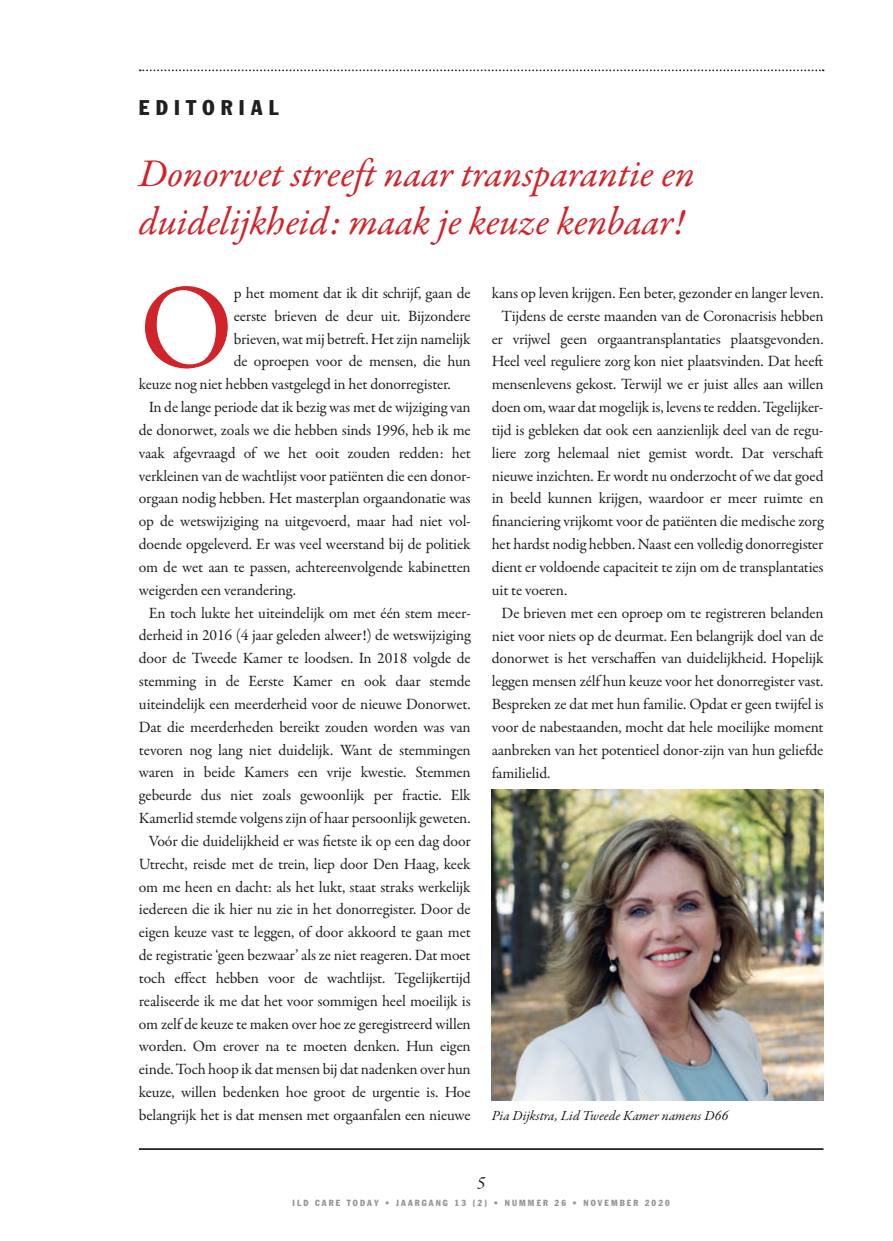
<style>
.page{position:relative;width:893px;height:1241px;background:#fff}
.page>*{position:absolute;margin:0;border:0;box-sizing:border-box;transform-origin:0 0}
.t1{font:121.45px "Garamond Premr Pro";color:#d1232a}
.t2{font:italic 39.38px/47.2px "Garamond Premr Pro";color:#d1232a}
.t3{font:condensed 21px "Franklin Gothic LT";letter-spacing:.3em;color:#231f20}
.t4{font:italic 17.5px "Garamond Premr Pro";color:#231f20}
.t5{font:15.75px "Garamond Premr Pro";letter-spacing:-.01em;color:#231f20}
.t6{font:italic 14px "Garamond Premr Pro";color:#231f20}
.t7{font:condensed 8.75px "Franklin Gothic LT";letter-spacing:.24em;color:#939598}
</style>
<div class="page">
<svg style="left:140px;top:69px;width:684px;height:2px"></svg>
<hr style="left:139px;top:1147px;width:684px;height:2px;background:#231f20">
<img style="left:491px;top:789px;width:332px;height:311px">
<h3 class="t3" style="left:139px;top:95px;width:141px">EDITORIAL</h3>
<h2 class="t2" style="left:139px;top:152px;width:558px">Donorwet streeft naar transparantie en duidelijkheid: maak je keuze kenbaar!</h2>
<h1 class="t1" style="left:139px;top:255px;width:96px">O</h1>
<p class="t5" style="left:234px;top:283px;width:238px">p het moment dat ik dit schrijf, gaan de</p>
<p class="t5" style="left:234px;top:306px;width:239px">eerste brieven de deur uit. Bijzondere</p>
<p class="t5" style="left:234px;top:329px;width:238px">brieven, wat mij betreft. Het zijn namelijk</p>
<p class="t5" style="left:234px;top:352px;width:238px">de oproepen voor de mensen, die hun</p>
<p class="t5" style="left:139px;top:374px;width:313px">keuze nog niet hebben vastgelegd in het donorregister.</p>
<p class="t5" style="left:149px;top:397px;width:323px">In de lange periode dat ik bezig was met de wijziging van</p>
<p class="t5" style="left:139px;top:420px;width:333px">de donorwet, zoals we die hebben sinds 1996, heb ik me</p>
<p class="t5" style="left:139px;top:443px;width:333px">vaak afgevraagd of we het ooit zouden redden: het</p>
<p class="t5" style="left:139px;top:466px;width:333px">verkleinen van de wachtlijst voor patiënten die een donor-</p>
<p class="t5" style="left:139px;top:489px;width:333px">orgaan nodig hebben. Het masterplan orgaandonatie was</p>
<p class="t5" style="left:139px;top:511px;width:333px">op de wetswijziging na uitgevoerd, maar had niet vol-</p>
<p class="t5" style="left:139px;top:534px;width:333px">doende opgeleverd. Er was veel weerstand bij de politiek</p>
<p class="t5" style="left:139px;top:557px;width:333px">om de wet aan te passen, achtereenvolgende kabinetten</p>
<p class="t5" style="left:139px;top:580px;width:159px">weigerden een verandering.</p>
<p class="t5" style="left:149px;top:603px;width:323px">En toch lukte het uiteindelijk om met één stem meer-</p>
<p class="t5" style="left:139px;top:626px;width:333px">derheid in 2016 (4 jaar geleden alweer!) de wetswijziging</p>
<p class="t5" style="left:139px;top:648px;width:333px">door de Tweede Kamer te loodsen. In 2018 volgde de</p>
<p class="t5" style="left:139px;top:671px;width:333px">stemming in de Eerste Kamer en ook daar stemde</p>
<p class="t5" style="left:139px;top:694px;width:333px">uiteindelijk een meerderheid voor de nieuwe Donorwet.</p>
<p class="t5" style="left:139px;top:717px;width:333px">Dat die meerderheden bereikt zouden worden was van</p>
<p class="t5" style="left:139px;top:740px;width:333px">tevoren nog lang niet duidelijk. Want de stemmingen</p>
<p class="t5" style="left:139px;top:762px;width:333px">waren in beide Kamers een vrije kwestie. Stemmen</p>
<p class="t5" style="left:139px;top:785px;width:333px">gebeurde dus niet zoals gewoonlijk per fractie. Elk</p>
<p class="t5" style="left:139px;top:808px;width:333px">Kamerlid stemde volgens zijn of haar persoonlijk geweten.</p>
<p class="t5" style="left:149px;top:831px;width:323px">Voór die duidelijkheid er was fietste ik op een dag door</p>
<p class="t5" style="left:139px;top:854px;width:333px">Utrecht, reisde met de trein, liep door Den Haag, keek</p>
<p class="t5" style="left:139px;top:877px;width:333px">om me heen en dacht: als het lukt, staat straks werkelijk</p>
<p class="t5" style="left:139px;top:899px;width:333px">iedereen die ik hier nu zie in het donorregister. Door de</p>
<p class="t5" style="left:139px;top:922px;width:333px">eigen keuze vast te leggen, of door akkoord te gaan met</p>
<p class="t5" style="left:139px;top:945px;width:333px">de registratie ‘geen bezwaar’ als ze niet reageren. Dat moet</p>
<p class="t5" style="left:139px;top:968px;width:333px">toch effect hebben voor de wachtlijst. Tegelijkertijd</p>
<p class="t5" style="left:139px;top:991px;width:333px">realiseerde ik me dat het voor sommigen heel moeilijk is</p>
<p class="t5" style="left:139px;top:1013px;width:333px">om zelf de keuze te maken over hoe ze geregistreerd willen</p>
<p class="t5" style="left:139px;top:1036px;width:333px">worden. Om erover na te moeten denken. Hun eigen</p>
<p class="t5" style="left:139px;top:1059px;width:333px">einde. Toch hoop ik dat mensen bij dat nadenken over hun</p>
<p class="t5" style="left:139px;top:1082px;width:333px">keuze, willen bedenken hoe groot de urgentie is. Hoe</p>
<p class="t5" style="left:139px;top:1105px;width:333px">belangrijk het is dat mensen met orgaanfalen een nieuwe</p>
<p class="t5" style="left:492px;top:283px;width:333px">kans op leven krijgen. Een beter, gezonder en langer leven.</p>
<p class="t5" style="left:502px;top:306px;width:323px">Tijdens de eerste maanden van de Coronacrisis hebben</p>
<p class="t5" style="left:492px;top:329px;width:333px">er vrijwel geen orgaantransplantaties plaatsgevonden.</p>
<p class="t5" style="left:492px;top:352px;width:333px">Heel veel reguliere zorg kon niet plaatsvinden. Dat heeft</p>
<p class="t5" style="left:492px;top:375px;width:333px">mensenlevens gekost. Terwijl we er juist alles aan willen</p>
<p class="t5" style="left:492px;top:397px;width:333px">doen om, waar dat mogelijk is, levens te redden. Tegelijker-</p>
<p class="t5" style="left:492px;top:420px;width:333px">tijd is gebleken dat ook een aanzienlijk deel van de regu-</p>
<p class="t5" style="left:492px;top:443px;width:333px">liere zorg helemaal niet gemist wordt. Dat verschaft</p>
<p class="t5" style="left:492px;top:466px;width:333px">nieuwe inzichten. Er wordt nu onderzocht of we dat goed</p>
<p class="t5" style="left:492px;top:489px;width:333px">in beeld kunnen krijgen, waardoor er meer ruimte en</p>
<p class="t5" style="left:492px;top:512px;width:333px">financiering vrijkomt voor de patiënten die medische zorg</p>
<p class="t5" style="left:492px;top:534px;width:333px">het hardst nodig hebben. Naast een volledig donorregister</p>
<p class="t5" style="left:492px;top:557px;width:333px">dient er voldoende capaciteit te zijn om de transplantaties</p>
<p class="t5" style="left:492px;top:580px;width:77px">uit te voeren.</p>
<p class="t5" style="left:502px;top:603px;width:323px">De brieven met een oproep om te registreren belanden</p>
<p class="t5" style="left:492px;top:626px;width:333px">niet voor niets op de deurmat. Een belangrijk doel van de</p>
<p class="t5" style="left:492px;top:648px;width:333px">donorwet is het verschaffen van duidelijkheid. Hopelijk</p>
<p class="t5" style="left:492px;top:671px;width:333px">leggen mensen zélf hun keuze voor het donorregister vast.</p>
<p class="t5" style="left:492px;top:694px;width:333px">Bespreken ze dat met hun familie. Opdat er geen twijfel is</p>
<p class="t5" style="left:492px;top:717px;width:333px">voor de nabestaanden, mocht dat hele moeilijke moment</p>
<p class="t5" style="left:492px;top:740px;width:333px">aanbreken van het potentieel donor-zijn van hun geliefde</p>
<p class="t5" style="left:492px;top:763px;width:60px">familielid.</p>
<p class="t6" style="left:492px;top:1106px;width:238px">Pia Dijkstra, Lid Tweede Kamer namens D66</p>
<p class="t4" style="left:477px;top:1171px;width:10px">5</p>
<p class="t7" style="left:293px;top:1197px;width:379px">ILD CARE TODAY • JAARGANG 13 (2) • NUMMER 26 • NOVEMBER 2020</p>
</div>
